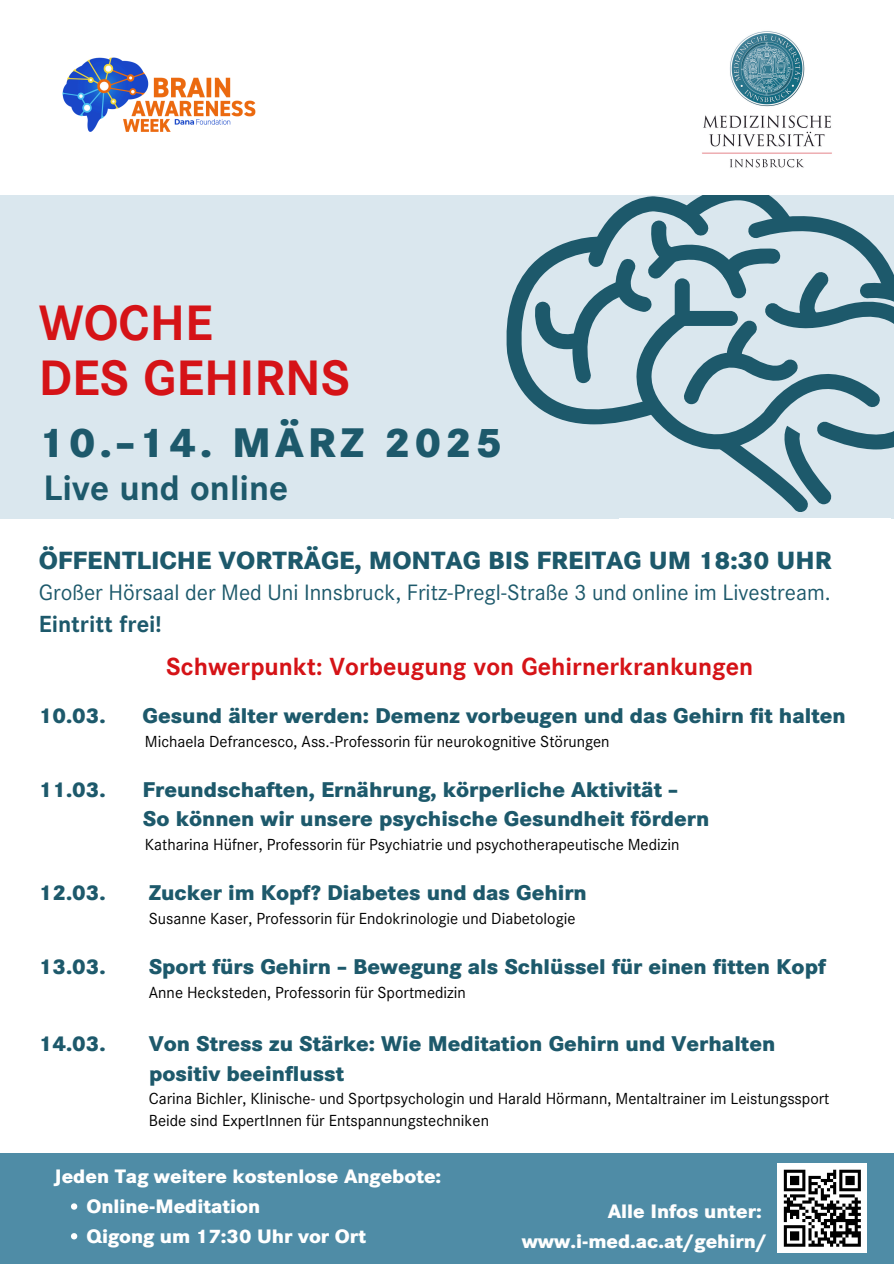
<style>
.page{position:relative;width:894px;height:1264px;background:#fff}
.page>*{position:absolute;margin:0;border:0;box-sizing:border-box;transform-origin:0 0}
.t1{font:700 48.75px/55.1px "Corporate S";color:#d51317}
.t2{font:800 40.65px "Corporate S";letter-spacing:.1em;color:#1d596b}
.t3{font:700 34.65px "Corporate S";color:#1d596b}
.t4{font:800 24.45px "Corporate S";color:#1d596b}
.t5{font:700 24.3px "Corporate S";color:#d51317}
.t6{font:700 22.8px "Corporate S";color:#1d596b}
.t7{font:21.75px "Corporate S";color:#1d596b}
.t8{font:800 21px/29.4px "Corporate S";color:#1d596b}
.t9{font:800 19.2px "Corporate S";color:#fff}
.t10{font:800 19.2px/29.7px "Corporate S";color:#fefefe;text-align:right}
.t11{font:15.75px/21.8px "Corporate S";color:#000}
</style>
<div class="page">
<div style="left:0;top:194px;width:893px;height:325px;background:#dae7ee"></div>
<svg style="left:506px;top:194px;width:387px;height:317px"></svg>
<img style="left:62px;top:57px;width:194px;height:75px">
<img style="left:702px;top:31px;width:130px;height:137px">
<div style="left:0;top:1153px;width:893px;height:110px;background:#4f8ca6"></div>
<svg style="left:71px;top:1203px;width:6px;height:6px"></svg>
<svg style="left:71px;top:1233px;width:6px;height:6px"></svg>
<div style="left:777px;top:1163px;width:89px;height:89px;background:#fff"></div>
<svg style="left:783px;top:1169px;width:77px;height:77px"></svg>
<hr style="left:842px;top:1243px;width:18px;height:3px;background:#000">
<h1 class="t1" style="left:39px;top:297px;width:312px">WOCHE<br>DES GEHIRNS</h1>
<h2 class="t2" style="left:39px;top:416px;width:465px">10.–14. MÄRZ 2025</h2>
<p class="t3" style="left:43px;top:467px;width:246px">Live und online</p>
<h3 class="t4" style="left:39px;top:544px;width:794px">ÖFFENTLICHE VORTRÄGE, MONTAG BIS FREITAG UM 18:30 UHR</h3>
<h3 class="t7" style="left:39px;top:580px;width:793px">Großer Hörsaal der Med Uni Innsbruck, Fritz-Pregl-Straße 3 und online im Livestream.</h3>
<h3 class="t6" style="left:39px;top:610px;width:124px">Eintritt frei!</h3>
<h5 class="t5" style="left:166px;top:652px;width:588px">Schwerpunkt: Vorbeugung von Gehirnerkrankungen</h5>
<p class="t8" style="left:39px;top:701px;width:69px">10.03.</p>
<p class="t8" style="left:142px;top:701px;width:704px">Gesund älter werden: Demenz vorbeugen und das Gehirn fit halten</p>
<p class="t11" style="left:145px;top:731px;width:466px">Michaela Defrancesco, Ass.-Professorin für neurokognitive Störungen</p>
<p class="t8" style="left:39px;top:775px;width:69px">11.03.</p>
<p class="t8" style="left:142px;top:775px;width:537px">Freundschaften, Ernährung, körperliche Aktivität –</p>
<p class="t8" style="left:143px;top:804px;width:567px">So können wir unsere psychische Gesundheit fördern</p>
<p class="t11" style="left:145px;top:834px;width:536px">Katharina Hüfner, Professorin für Psychiatrie und psychotherapeutische Medizin</p>
<p class="t8" style="left:39px;top:878px;width:69px">12.03.</p>
<p class="t8" style="left:149px;top:878px;width:439px">Zucker im Kopf? Diabetes und das Gehirn</p>
<p class="t11" style="left:149px;top:907px;width:428px">Susanne Kaser, Professorin für Endokrinologie und Diabetologie</p>
<h5 class="t8" style="left:39px;top:952px;width:69px">13.03.</h5>
<h5 class="t8" style="left:149px;top:952px;width:678px">Sport fürs Gehirn – Bewegung als Schlüssel für einen fitten Kopf</h5>
<h5 class="t11" style="left:149px;top:981px;width:318px">Anne Hecksteden, Professorin für Sportmedizin</h5>
<h5 class="t8" style="left:39px;top:1029px;width:69px">14.03.</h5>
<h5 class="t8" style="left:149px;top:1029px;width:628px">Von Stress zu Stärke: Wie Meditation Gehirn und Verhalten positiv beeinflusst</h5>
<h5 class="t11" style="left:149px;top:1088px;width:682px">Carina Bichler, Klinische- und Sportpsychologin und Harald Hörmann, Mentaltrainer im Leistungssport<br>Beide sind ExpertInnen für Entspannungstechniken</h5>
<p class="t9" style="left:54px;top:1163px;width:389px">Jeden Tag weitere kostenlose Angebote:</p>
<p class="t9" style="left:86px;top:1193px;width:175px">Online-Meditation</p>
<p class="t9" style="left:86px;top:1223px;width:281px">Qigong um 17:30 Uhr vor Ort</p>
<h4 class="t10" style="left:521px;top:1196px;width:247px">Alle Infos unter: www.i-med.ac.at/gehirn/</h4>
</div>
